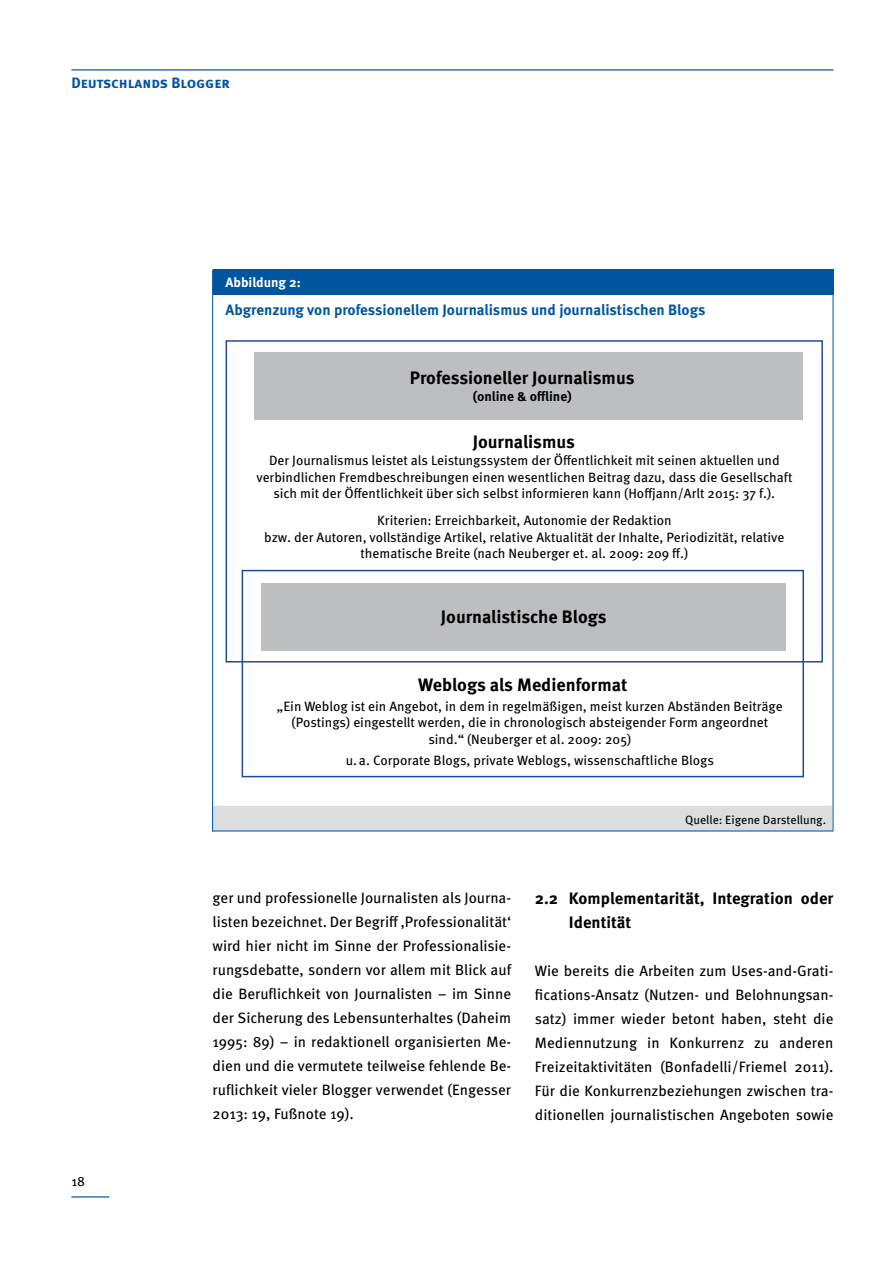
<style>
.page{position:relative;width:893px;height:1263px;background:#fff}
.page>*{position:absolute;margin:0;border:0;box-sizing:border-box;transform-origin:0 0}
.t1{font:18px "Meta OT Bold 2";letter-spacing:-.005em;color:#000}
.t2{font:16.5px/24px "Meta OT Bold 2";color:#000}
.t3{font:15px/24px "Meta OT Book 2";color:#000;text-align:justify}
.t4{font:15px "Meta OT Bold 2";letter-spacing:-.005em;color:#00559f}
.t5{font:15px "Meta OT Bold 3";letter-spacing:-.005em;color:#00559f}
.t6{font:13.5px/16.5px "Meta OT Book 2";color:#000;text-align:center}
.t7{font:13.5px "Meta OT Bold 2";color:#000}
.t8{font:13.5px "Meta OT Bold 2";color:#fff}
.t9{font:12px "Meta OT Book 2";color:#000}
</style>
<div class="page">
<hr style="left:71px;top:69px;width:762px;height:2px;background:#00559f">
<hr style="left:71px;top:1196px;width:38px;height:1px;background:#00559f">
<div style="left:213px;top:270px;width:620px;height:25px;background:#00559f"></div>
<div style="left:212px;top:806px;width:620px;height:25px;background:#dcddde;border:2px solid #dcddde"></div>
<hr style="left:212px;top:270px;width:1px;height:561px;background:#00559f">
<hr style="left:833px;top:270px;width:1px;height:561px;background:#00559f">
<hr style="left:212px;top:831px;width:621px;height:1px;background:#00559f">
<div style="left:226px;top:340px;width:597px;height:322px;border:2px solid #204c95"></div>
<div style="left:255px;top:352px;width:548px;height:67px;background:#bcbec0"></div>
<div style="left:261px;top:583px;width:525px;height:68px;background:#bcbec0"></div>
<div style="left:242px;top:570px;width:562px;height:207px;border:2px solid #204c95"></div>
<p class="t5" style="left:71px;top:73px;width:160px">Deutschlands Blogger</p>
<p class="t8" style="left:226px;top:274px;width:77px">Abbildung 2:</p>
<p class="t4" style="left:226px;top:301px;width:481px">Abgrenzung von professionellem Journalismus und journalistischen Blogs</p>
<p class="t1" style="left:410px;top:367px;width:226px">Professioneller Journalismus</p>
<p class="t7" style="left:473px;top:388px;width:100px">(online &amp; offline)</p>
<p class="t1" style="left:473px;top:430px;width:104px">Journalismus</p>
<p class="t6" style="left:256px;top:452px;width:538px">Der Journalismus leistet als Leistungssystem der Öffentlichkeit mit seinen aktuellen und verbindlichen Fremdbeschreibungen einen wesentlichen Beitrag dazu, dass die Gesellschaft sich mit der Öffentlichkeit über sich selbst informieren kann (Hoffjann/Arlt 2015: 37 f.).</p>
<p class="t6" style="left:264px;top:512px;width:522px">Kriterien: Erreichbarkeit, Autonomie der Redaktion<br>bzw. der Autoren, vollständige Artikel, relative Aktualität der Inhalte, Periodizität, relative thematische Breite (nach Neuberger et. al. 2009: 209 ff.)</p>
<p class="t1" style="left:441px;top:606px;width:167px">Journalistische Blogs</p>
<p class="t1" style="left:418px;top:674px;width:211px">Weblogs als Medienformat</p>
<p class="t6" style="left:277px;top:698px;width:507px">„Ein Weblog ist ein Angebot, in dem in regelmäßigen, meist kurzen Abständen Beiträge (Postings) eingestellt werden, die in chronologisch absteigender Form angeordnet sind.“ (Neuberger et al. 2009: 205)</p>
<p class="t6" style="left:346px;top:752px;width:370px">u.a. Corporate Blogs, private Weblogs, wissenschaftliche Blogs</p>
<p class="t9" style="left:685px;top:812px;width:142px">Quelle: Eigene Darstellung.</p>
<p class="t6" style="left:71px;top:1173px;width:15px">18</p>
<p class="t3" style="left:213px;top:886px;width:300px">ger und professionelle Journalisten als Journa&shy;listen bezeichnet. Der Begriff ‚Professionalität‘ wird hier nicht im Sinne der Professionalisie&shy;rungsdebatte, sondern vor allem mit Blick auf die Beruflichkeit von Journalisten – im Sinne der Sicherung des Lebensunterhaltes (Daheim 1995: 89) – in redaktionell organisierten Me&shy;dien und die vermutete teilweise fehlende Be&shy;ruflichkeit vieler Blogger verwendet (Engesser 2013: 19, Fußnote 19).</p>
<p class="t2" style="left:569px;top:886px;width:266px;text-indent:-34px">2.2 Komplementarität, Integration oder<br>Identität</p>
<p class="t3" style="left:535px;top:959px;width:300px">Wie bereits die Arbeiten zum Uses-and-Grati&shy;fications-Ansatz (Nutzen- und Belohnungsan&shy;satz) immer wieder betont haben, steht die Mediennutzung in Konkurrenz zu anderen Freizeitaktivitäten (Bonfadelli/Friemel 2011).<br>Für die Konkurrenzbeziehungen zwischen tra&shy;ditionellen journalistischen Angeboten sowie</p>
</div>
